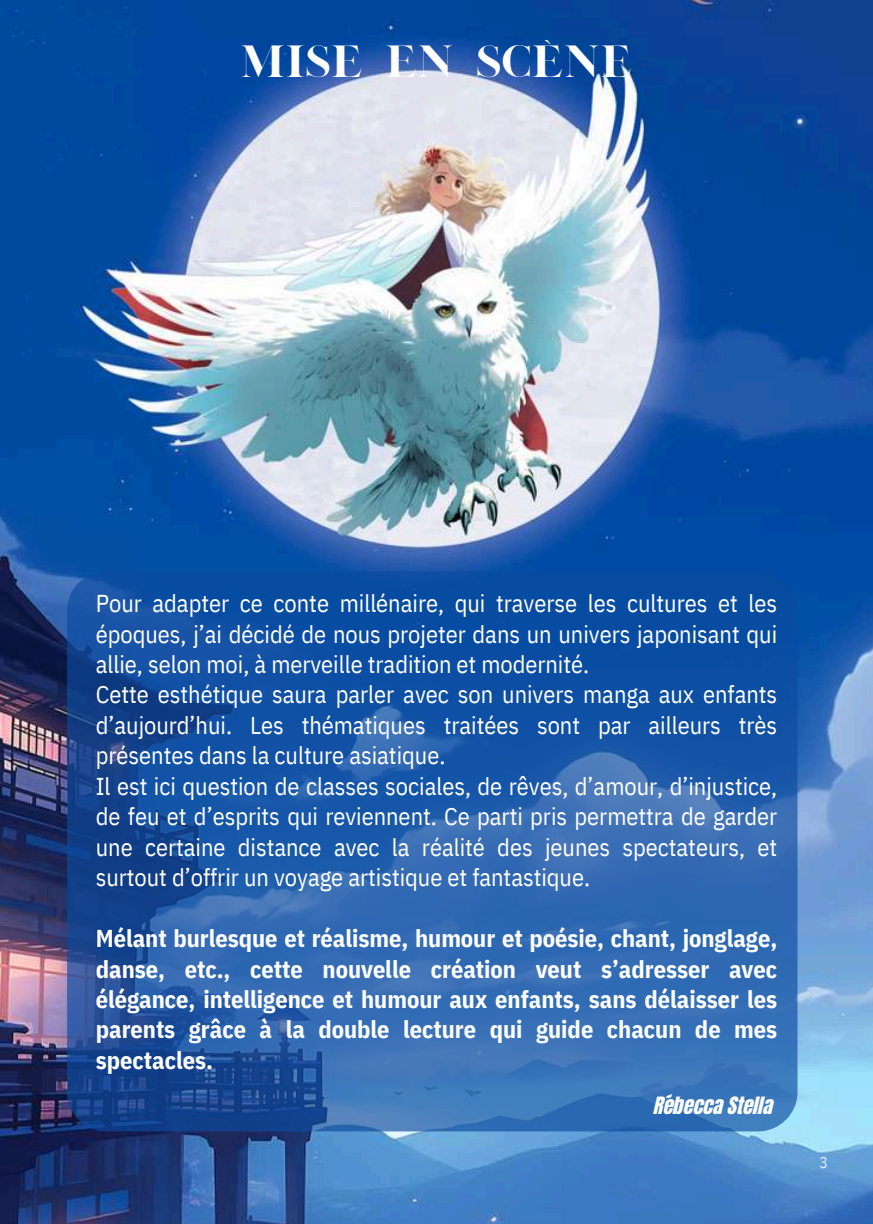
<style>
.page{position:relative;width:873px;height:1224px;background:#fff}
.page>*{position:absolute;margin:0;border:0;box-sizing:border-box;transform-origin:0 0}
.t1{font:36.6px "London";color:#fff}
.t2{font:24.4px/30.4px "IBM Plex Sans Cond";color:#fff}
.t3{font:700 24.4px/30.4px "IBM Plex Sans Cond";color:#fff;text-align:justify}
.t4{font:20.2px "CA Generated";color:#fff}
.t5{font:15.8px "IBM Plex Sans Cond";color:#e4eefc}
</style>
<div class="page">
<img style="left:0;top:0;width:873px;height:1224px">
<svg style="left:67px;top:571px;width:731px;height:560px;background:#225ca8"></svg>
<h1 class="t1" style="left:240px;top:37px;width:394px">MISE EN SCÈNE</h1>
<p class="t2" style="left:96px;top:588px;width:683px">Pour adapter ce conte millénaire, qui traverse les cultures et les époques, j’ai décidé de nous projeter dans un univers japonisant qui allie, selon moi, à merveille tradition et modernité.<br>Cette esthétique saura parler avec son univers manga aux enfants d’aujourd’hui. Les thématiques traitées sont par ailleurs très présentes dans la culture asiatique.<br>Il est ici question de classes sociales, de rêves, d’amour, d’injustice, de feu et d’esprits qui reviennent. Ce parti pris permettra de garder une certaine distance avec la réalité des jeunes spectateurs, et surtout d’offrir un voyage artistique et fantastique.</p>
<p class="t3" style="left:96px;top:923px;width:683px">Mélant burlesque et réalisme, humour et poésie, chant, jonglage, danse, etc., cette nouvelle création veut s’adresser avec élégance, intelligence et humour aux enfants, sans délaisser les parents grâce à la double lecture qui guide chacun de mes spectacles.</p>
<p class="t4" style="left:654px;top:1091px;width:121px">Rébecca Stella</p>
<p class="t5" style="left:819px;top:1152px;width:10px">3</p>
</div>
